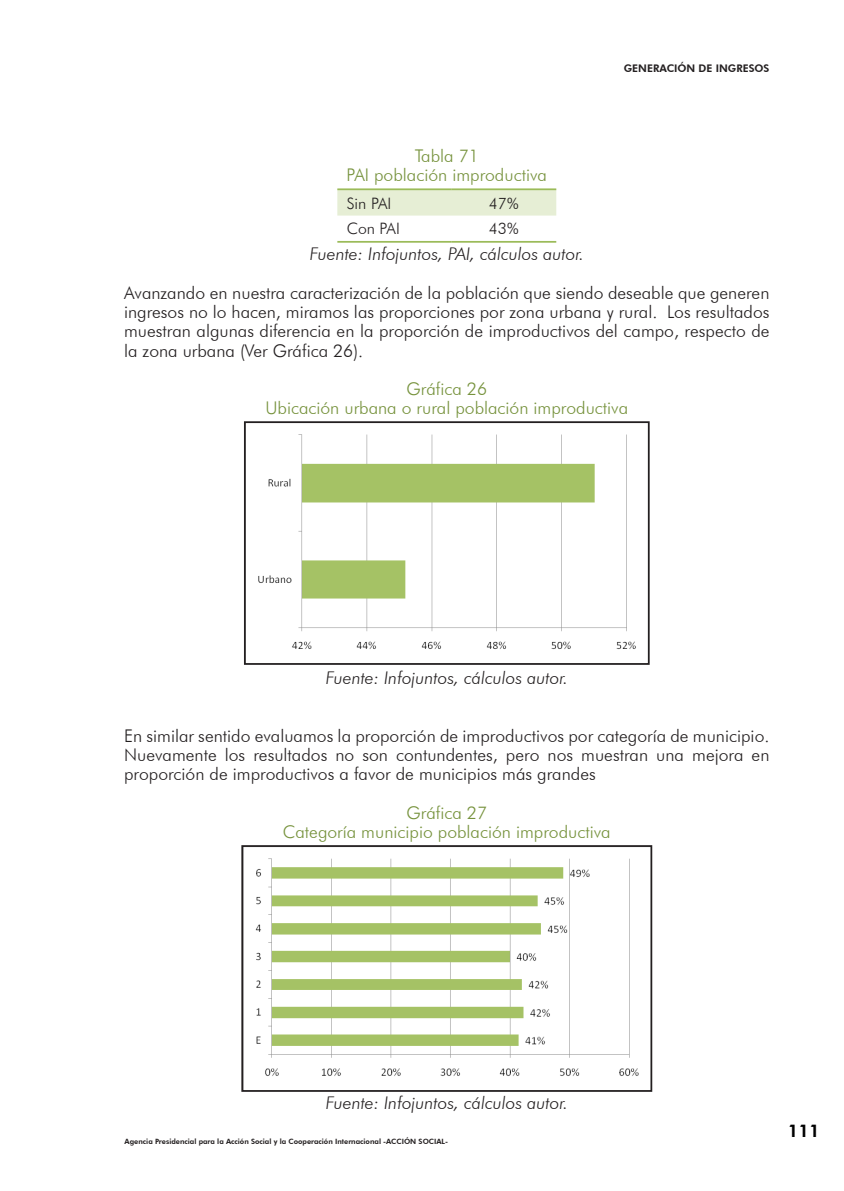
<style>
.page{position:relative;width:844px;height:1191px;background:#fff}
.page>*{position:absolute;margin:0;border:0;box-sizing:border-box;transform-origin:0 0}
.t1{font:300 17.5px/19.2px "Futura BT";color:#231f20;text-align:justify}
.t2{font:300 17.5px "Futura BT";color:#76923c}
.t3{font:italic 300 17.5px "Futura BT";color:#231f20}
.t4{font:800 17.5px "Futura BT";color:#000}
.t5{font:300 15.75px "Futura BT";color:#231f20}
.t6{font:800 10.5px "Futura BT";color:#231f20}
.t7{font:800 7.35px "Futura BT";color:#231f20}
</style>
<div class="page">
<div style="left:337px;top:190px;width:219px;height:25px;background:#e6eed5"></div>
<hr style="left:337px;top:188px;width:114px;height:2px;background:#9bbb59">
<hr style="left:451px;top:188px;width:105px;height:2px;background:#9bbb59">
<hr style="left:337px;top:241px;width:114px;height:2px;background:#9bbb59">
<hr style="left:451px;top:241px;width:105px;height:2px;background:#9bbb59">
<img style="left:258px;top:434px;width:378px;height:216px">
<div style="left:244px;top:421px;width:405px;height:244px;border:2px solid #231f20"></div>
<img style="left:255px;top:858px;width:384px;height:218px">
<div style="left:241px;top:845px;width:411px;height:246px;border:2px solid #231f20"></div>
<p class="t6" style="left:623px;top:62px;width:147px">GENERACIÓN DE INGRESOS</p>
<p class="t2" style="left:414px;top:145px;width:66px">Tabla 71</p>
<p class="t2" style="left:346px;top:165px;width:202px">PAI población improductiva</p>
<p class="t5" style="left:347px;top:194px;width:46px">Sin PAI</p>
<p class="t5" style="left:489px;top:194px;width:31px">47%</p>
<p class="t5" style="left:347px;top:219px;width:55px">Con PAI</p>
<p class="t5" style="left:489px;top:219px;width:31px">43%</p>
<p class="t3" style="left:309px;top:243px;width:276px">Fuente: Infojuntos, PAI, cálculos autor.</p>
<p class="t1" style="left:124px;top:283px;width:646px">Avanzando en nuestra caracterización de la población que siendo deseable que generen ingresos no lo hacen, miramos las proporciones por zona urbana y rural. Los resultados muestran algunas diferencia en la proporción de improductivos del campo, respecto de la zona urbana (Ver Gráfica 26).</p>
<p class="t2" style="left:406px;top:378px;width:82px">Gráfica 26</p>
<p class="t2" style="left:265px;top:397px;width:364px">Ubicación urbana o rural población improductiva</p>
<p class="t3" style="left:325px;top:667px;width:244px">Fuente: Infojuntos, cálculos autor.</p>
<p class="t1" style="left:124px;top:726px;width:646px">En similar sentido evaluamos la proporción de improductivos por categoría de municipio.<br>Nuevamente los resultados no son contundentes, pero nos muestran una mejora en proporción de improductivos a favor de municipios más grandes</p>
<p class="t2" style="left:406px;top:802px;width:82px">Gráfica 27</p>
<p class="t2" style="left:283px;top:821px;width:329px">Categoría municipio población improductiva</p>
<p class="t3" style="left:325px;top:1091px;width:244px">Fuente: Infojuntos, cálculos autor.</p>
<p class="t7" style="left:125px;top:1136px;width:325px">Agencia Presidencial para la Acción Social y la Cooperación Internacional -ACCIÓN SOCIAL-</p>
<p class="t4" style="left:787px;top:1120px;width:34px">111</p>
</div>
